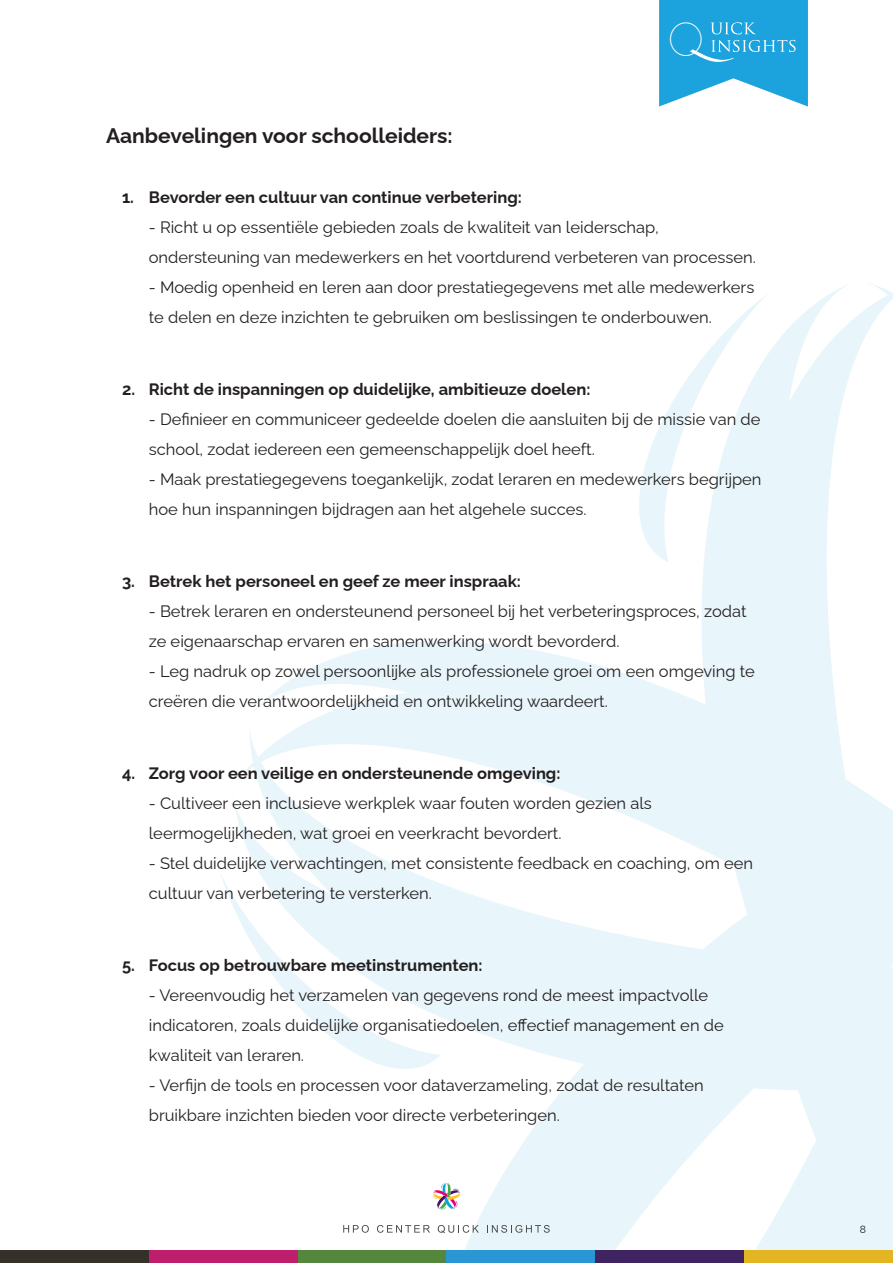
<style>
.page{position:relative;width:893px;height:1263px;background:#fff}
.page>*{position:absolute;margin:0;border:0;box-sizing:border-box;transform-origin:0 0}
.t1{font:100 47.85px "Raleway";color:#fff}
.t2{font:700 21px "Raleway";color:#231f20}
.t3{font:16.5px "Raleway";color:#231f20}
.t4{font:700 16.5px "Raleway";color:#231f20}
.t5{font:10.5px "Raleway";color:#231f20}
</style>
<div class="page">
<svg style="left:659px;top:0;width:149px;height:107px;background:#41b1e1"></svg>
<svg style="left:437px;top:962px;width:182px;height:288px;fill:#e8f5fb"></svg>
<svg style="left:234px;top:641px;width:385px;height:321px"></svg>
<svg style="left:619px;top:283px;width:274px;height:967px"></svg>
<svg style="left:221px;top:871px;width:220px;height:217px"></svg>
<div style="left:0;top:1250px;width:149px;height:13px;background:#36302a"></div>
<div style="left:149px;top:1250px;width:149px;height:13px;background:#bd1f6c"></div>
<div style="left:298px;top:1250px;width:148px;height:13px;background:#54873c"></div>
<div style="left:446px;top:1250px;width:149px;height:13px;background:#2a96d3"></div>
<div style="left:595px;top:1250px;width:149px;height:13px;background:#402361"></div>
<div style="left:744px;top:1250px;width:149px;height:13px;background:#e4b522"></div>
<svg style="left:343px;top:1225px;width:26px;height:8px"></svg>
<svg style="left:377px;top:1225px;width:53px;height:8px"></svg>
<svg style="left:438px;top:1225px;width:41px;height:8px"></svg>
<svg style="left:487px;top:1225px;width:63px;height:8px"></svg>
<div style="left:428px;top:1177px;width:37px;height:38px;background:#fff;border-radius:50%"></div>
<svg style="left:432px;top:1182px;width:29px;height:28px"></svg>
<p class="t2" style="left:106px;top:123px;width:348px">Aanbevelingen voor schoolleiders:</p>
<p class="t1" style="left:668px;top:11px;width:38px">O</p>
<p class="t4" style="left:122px;top:187px;width:401px">1. Bevorder een cultuur van continue verbetering:</p>
<p class="t3" style="left:149px;top:217px;width:512px">- Richt u op essentiële gebieden zoals de kwaliteit van leiderschap,</p>
<p class="t3" style="left:149px;top:247px;width:608px">ondersteuning van medewerkers en het voortdurend verbeteren van processen.</p>
<p class="t3" style="left:149px;top:277px;width:607px">- Moedig openheid en leren aan door prestatiegegevens met alle medewerkers</p>
<p class="t3" style="left:149px;top:307px;width:564px">te delen en deze inzichten te gebruiken om beslissingen te onderbouwen.</p>
<p class="t4" style="left:122px;top:379px;width:470px">2. Richt de inspanningen op duidelijke, ambitieuze doelen:</p>
<p class="t3" style="left:149px;top:409px;width:613px">- Definieer en communiceer gedeelde doelen die aansluiten bij de missie van de</p>
<p class="t3" style="left:149px;top:439px;width:447px">school, zodat iedereen een gemeenschappelijk doel heeft.</p>
<p class="t3" style="left:149px;top:469px;width:614px">- Maak prestatiegegevens toegankelijk, zodat leraren en medewerkers begrijpen</p>
<p class="t3" style="left:149px;top:499px;width:439px">hoe hun inspanningen bijdragen aan het algehele succes.</p>
<p class="t4" style="left:122px;top:571px;width:400px">3. Betrek het personeel en geef ze meer inspraak:</p>
<p class="t3" style="left:149px;top:601px;width:599px">- Betrek leraren en ondersteunend personeel bij het verbeteringsproces, zodat</p>
<p class="t3" style="left:149px;top:631px;width:472px">ze eigenaarschap ervaren en samenwerking wordt bevorderd.</p>
<p class="t3" style="left:149px;top:661px;width:608px">- Leg nadruk op zowel persoonlijke als professionele groei om een omgeving te</p>
<p class="t3" style="left:149px;top:691px;width:461px">creëren die verantwoordelijkheid en ontwikkeling waardeert.</p>
<p class="t4" style="left:122px;top:763px;width:440px">4. Zorg voor een veilige en ondersteunende omgeving:</p>
<p class="t3" style="left:149px;top:793px;width:505px">- Cultiveer een inclusieve werkplek waar fouten worden gezien als</p>
<p class="t3" style="left:149px;top:823px;width:414px">leermogelijkheden, wat groei en veerkracht bevordert.</p>
<p class="t3" style="left:149px;top:853px;width:606px">- Stel duidelijke verwachtingen, met consistente feedback en coaching, om een</p>
<p class="t3" style="left:149px;top:883px;width:285px">cultuur van verbetering te versterken.</p>
<p class="t4" style="left:122px;top:955px;width:362px">5. Focus op betrouwbare meetinstrumenten:</p>
<p class="t3" style="left:149px;top:985px;width:561px">- Vereenvoudig het verzamelen van gegevens rond de meest impactvolle</p>
<p class="t3" style="left:149px;top:1015px;width:576px">indicatoren, zoals duidelijke organisatiedoelen, effectief management en de</p>
<p class="t3" style="left:149px;top:1045px;width:157px">kwaliteit van leraren.</p>
<p class="t3" style="left:149px;top:1075px;width:556px">- Verfijn de tools en processen voor dataverzameling, zodat de resultaten</p>
<p class="t3" style="left:149px;top:1105px;width:413px">bruikbare inzichten bieden voor directe verbeteringen.</p>
<p class="t5" style="left:860px;top:1223px;width:8px">8</p>
</div>
